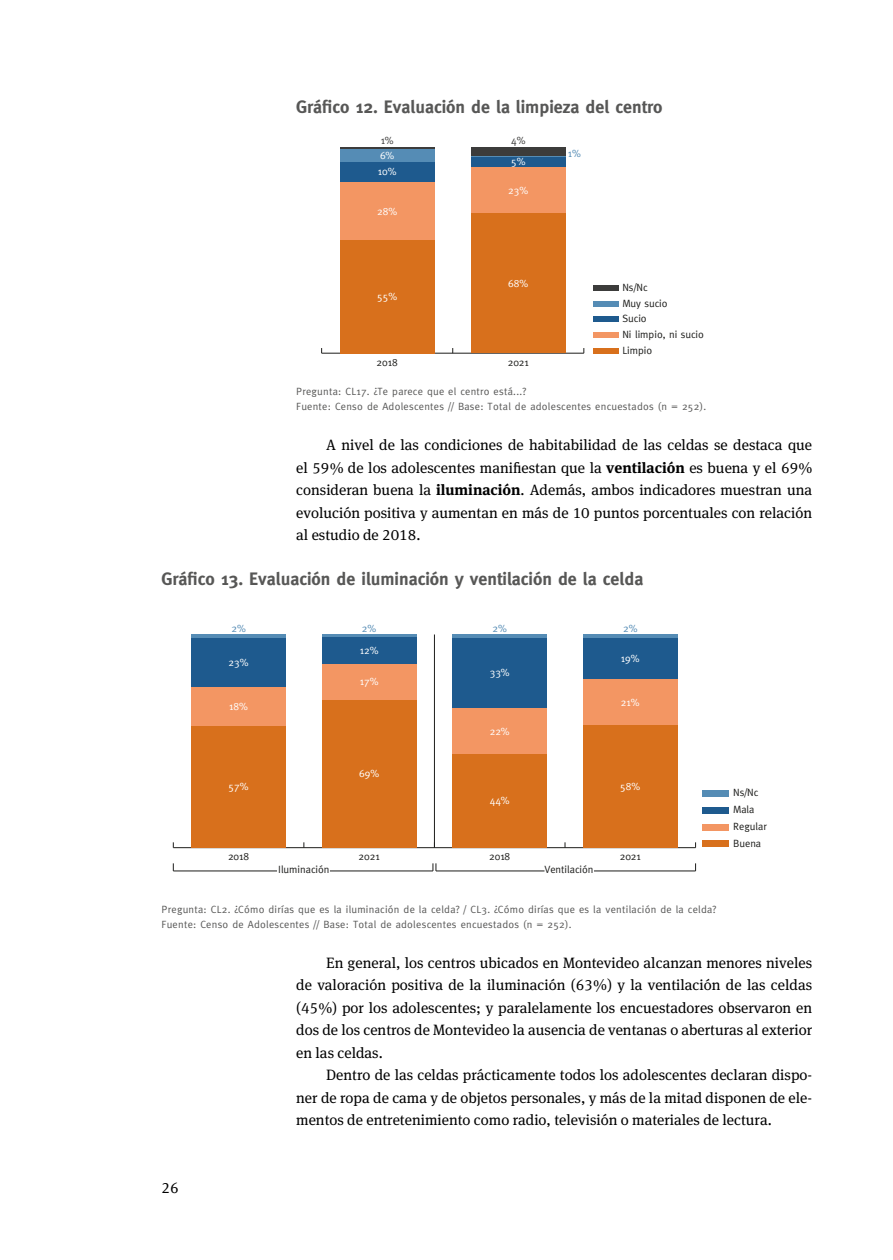
<style>
.page{position:relative;width:893px;height:1260px;background:#fff}
.page>*{position:absolute;margin:0;border:0;box-sizing:border-box;transform-origin:0 0}
.t1{font:700 18px "Meta";color:#575756}
.t2{font:15px/22.5px "Meta Serif Tf";color:#000;text-align:justify}
.t3{font:10.5px/15px "Meta";letter-spacing:.025em;color:#575756}
.t4{font:10.5px/15.8px "Meta";color:#1d1d1b}
.t5{font:10.5px "Meta";color:#fff}
.t6{font:10.5px "Meta";color:#558cb5}
.t7{font:10.5px "Meta";color:#3c3c3b}
.s1{font-weight:700}
</style>
<div class="page">
<hr style="left:322px;top:353px;width:262px;height:1px;background:#1d1d1b">
<div style="left:593px;top:285px;width:25px;height:5px;background:#3c3c3b"></div>
<hr style="left:340px;top:148px;width:94px;height:1px;background:#3c3c3b">
<div style="left:471px;top:148px;width:94px;height:8px;background:#3c3c3b"></div>
<div style="left:593px;top:301px;width:25px;height:5px;background:#558cb5"></div>
<div style="left:340px;top:149px;width:94px;height:13px;background:#558cb5"></div>
<hr style="left:471px;top:156px;width:94px;height:1px;background:#558cb5">
<div style="left:593px;top:317px;width:25px;height:5px;background:#1e5a8e"></div>
<div style="left:340px;top:162px;width:94px;height:21px;background:#1e5a8e"></div>
<div style="left:471px;top:157px;width:94px;height:10px;background:#1e5a8e"></div>
<div style="left:593px;top:332px;width:25px;height:6px;background:#f39663"></div>
<div style="left:340px;top:183px;width:94px;height:57px;background:#f39663"></div>
<div style="left:471px;top:167px;width:94px;height:47px;background:#f39663"></div>
<div style="left:593px;top:348px;width:25px;height:6px;background:#d8701c"></div>
<div style="left:340px;top:240px;width:94px;height:113px;background:#d8701c"></div>
<div style="left:471px;top:214px;width:94px;height:139px;background:#d8701c"></div>
<hr style="left:173px;top:847px;width:261px;height:1px;background:#1d1d1b">
<svg style="left:192px;top:635px;width:94px;height:4px"></svg>
<hr style="left:322px;top:635px;width:94px;height:3px;background:#558cb5">
<div style="left:192px;top:639px;width:94px;height:49px;background:#1e5a8e"></div>
<div style="left:322px;top:638px;width:94px;height:26px;background:#1e5a8e"></div>
<div style="left:192px;top:688px;width:94px;height:38px;background:#f39663"></div>
<div style="left:322px;top:664px;width:94px;height:36px;background:#f39663"></div>
<div style="left:192px;top:726px;width:94px;height:122px;background:#d8701c"></div>
<div style="left:322px;top:700px;width:94px;height:148px;background:#d8701c"></div>
<hr style="left:434px;top:847px;width:262px;height:1px;background:#1d1d1b">
<hr style="left:434px;top:635px;width:1px;height:213px;background:#1d1d1b">
<div style="left:702px;top:790px;width:27px;height:6px;background:#558cb5"></div>
<hr style="left:453px;top:635px;width:94px;height:3px;background:#558cb5">
<hr style="left:583px;top:635px;width:94px;height:3px;background:#558cb5">
<div style="left:702px;top:807px;width:27px;height:6px;background:#1e5a8e"></div>
<div style="left:453px;top:638px;width:94px;height:71px;background:#1e5a8e"></div>
<div style="left:583px;top:638px;width:94px;height:41px;background:#1e5a8e"></div>
<div style="left:702px;top:824px;width:27px;height:6px;background:#f39663"></div>
<div style="left:453px;top:709px;width:94px;height:45px;background:#f39663"></div>
<div style="left:583px;top:679px;width:94px;height:46px;background:#f39663"></div>
<div style="left:702px;top:841px;width:27px;height:6px;background:#d8701c"></div>
<div style="left:453px;top:754px;width:94px;height:94px;background:#d8701c"></div>
<div style="left:583px;top:725px;width:94px;height:123px;background:#d8701c"></div>
<hr style="left:173px;top:871px;width:104px;height:1px;background:#1d1d1b">
<hr style="left:330px;top:871px;width:103px;height:1px;background:#1d1d1b">
<hr style="left:436px;top:871px;width:108px;height:1px;background:#1d1d1b">
<hr style="left:594px;top:871px;width:102px;height:1px;background:#1d1d1b">
<svg style="left:433px;top:863px;width:4px;height:8px"></svg>
<p class="t1" style="left:296px;top:96px;width:368px">Gráfico 12. Evaluación de la limpieza del centro</p>
<p class="t7" style="left:381px;top:135px;width:14px">1%</p>
<p class="t7" style="left:511px;top:135px;width:16px">4%</p>
<p class="t5" style="left:380px;top:149px;width:16px">6%</p>
<p class="t5" style="left:378px;top:166px;width:20px">10%</p>
<p class="t5" style="left:377px;top:205px;width:21px">28%</p>
<p class="t5" style="left:377px;top:290px;width:21px">55%</p>
<p class="t5" style="left:511px;top:155px;width:16px">5%</p>
<p class="t5" style="left:508px;top:184px;width:21px">23%</p>
<p class="t5" style="left:508px;top:277px;width:21px">68%</p>
<p class="t4" style="left:377px;top:354px;width:23px">2018</p>
<p class="t4" style="left:508px;top:354px;width:23px">2021</p>
<p class="t6" style="left:568px;top:148px;width:14px">1%</p>
<p class="t4" style="left:622px;top:279px;width:83px">Ns/Nc<br>Muy sucio<br>Sucio<br>Ni limpio, ni sucio<br>Limpio</p>
<p class="t3" style="left:296px;top:384px;width:411px">Pregunta: CL17. ¿Te parece que el centro está...?<br>Fuente: Censo de Adolescentes // Base: Total de adolescentes encuestados (n = 252).</p>
<p class="t2" style="left:296px;top:433px;width:518px;text-indent:30px">A nivel de las condiciones de habitabilidad de las celdas se destaca que el 59% de los adolescentes manifiestan que la <span class="s1">ventilación</span> es buena y el 69% consideran buena la <span class="s1">iluminación</span>. Además, ambos indicadores muestran una evolución positiva y aumentan en más de 10 puntos porcentuales con relación al estudio de 2018.</p>
<p class="t1" style="left:162px;top:568px;width:483px">Gráfico 13. Evaluación de iluminación y ventilación de la celda</p>
<p class="t6" style="left:231px;top:622px;width:16px">2%</p>
<p class="t6" style="left:362px;top:622px;width:16px">2%</p>
<p class="t5" style="left:229px;top:657px;width:21px">23%</p>
<p class="t5" style="left:229px;top:701px;width:20px">18%</p>
<p class="t5" style="left:229px;top:781px;width:21px">57%</p>
<p class="t5" style="left:360px;top:645px;width:20px">12%</p>
<p class="t5" style="left:360px;top:676px;width:20px">17%</p>
<p class="t5" style="left:359px;top:767px;width:21px">69%</p>
<p class="t4" style="left:228px;top:849px;width:23px">2018</p>
<p class="t4" style="left:359px;top:849px;width:23px">2021</p>
<p class="t6" style="left:492px;top:622px;width:16px">2%</p>
<p class="t5" style="left:490px;top:667px;width:21px">33%</p>
<p class="t5" style="left:490px;top:725px;width:21px">22%</p>
<p class="t5" style="left:490px;top:795px;width:21px">44%</p>
<p class="t6" style="left:623px;top:622px;width:16px">2%</p>
<p class="t5" style="left:621px;top:652px;width:20px">19%</p>
<p class="t5" style="left:621px;top:696px;width:20px">21%</p>
<p class="t5" style="left:620px;top:780px;width:21px">58%</p>
<p class="t4" style="left:489px;top:849px;width:23px">2018</p>
<p class="t4" style="left:620px;top:849px;width:23px">2021</p>
<p class="t4" style="left:278px;top:862px;width:53px">Iluminación</p>
<p class="t4" style="left:544px;top:862px;width:51px">Ventilación</p>
<p class="t4" style="left:733px;top:784px;width:35px;line-height:17px">Ns/Nc<br>Mala<br>Regular<br>Buena</p>
<p class="t3" style="left:162px;top:902px;width:556px">Pregunta: CL2. ¿Cómo dirías que es la iluminación de la celda? / CL3. ¿Cómo dirías que es la ventilación de la celda?<br>Fuente: Censo de Adolescentes // Base: Total de adolescentes encuestados (n = 252).</p>
<p class="t2" style="left:296px;top:951px;width:517px;text-indent:30px">En general, los centros ubicados en Montevideo alcanzan menores niveles de valoración positiva de la iluminación (63%) y la ventilación de las celdas (45%) por los adolescentes; y paralelamente los encuestadores observaron en dos de los centros de Montevideo la ausencia de ventanas o aberturas al exterior en las celdas.</p>
<p class="t2" style="left:296px;top:1063px;width:517px;text-indent:30px">Dentro de las celdas prácticamente todos los adolescentes declaran dispo&shy;ner de ropa de cama y de objetos personales, y más de la mitad disponen de ele&shy;mentos de entretenimiento como radio, televisión o materiales de lectura.</p>
<p class="t2" style="left:162px;top:1176px;width:19px">26</p>
</div>
